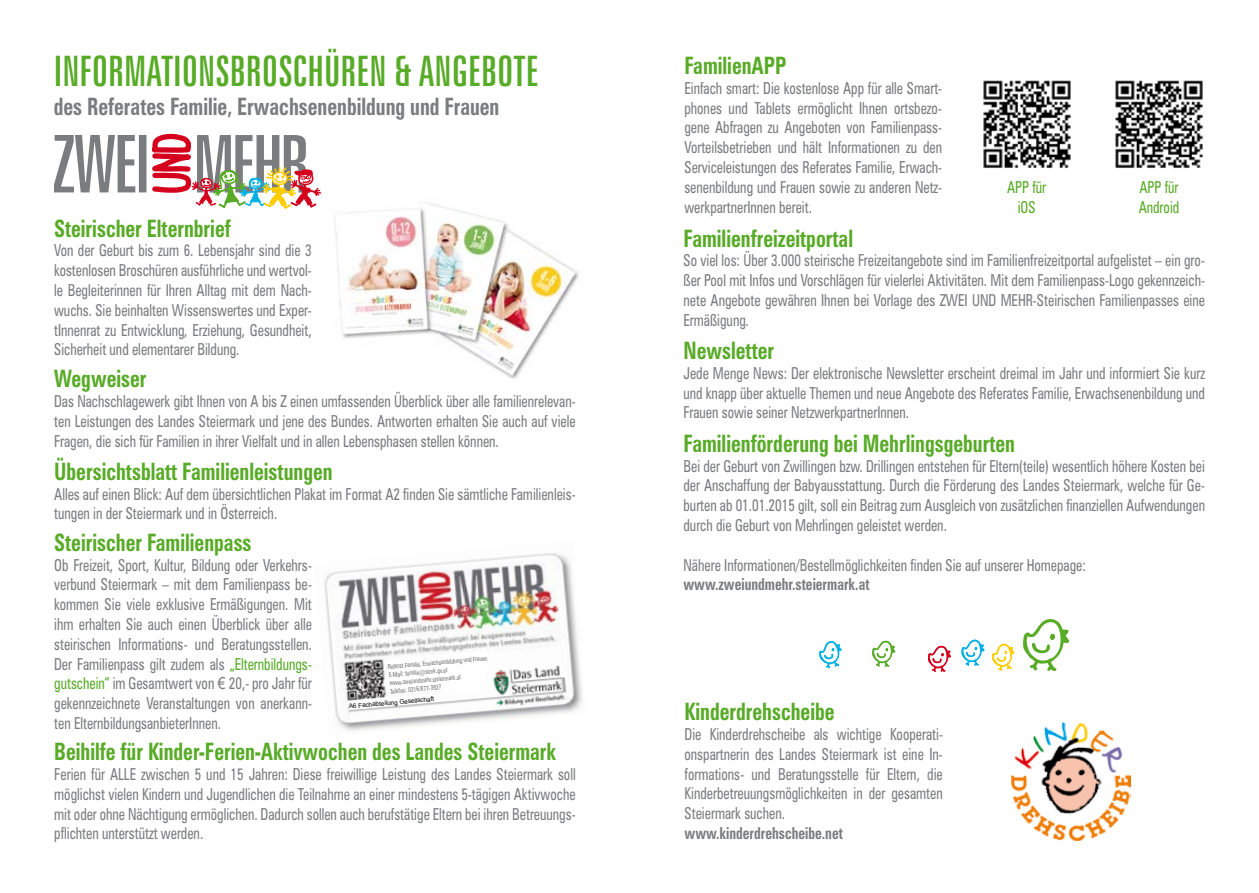
<style>
.page{position:relative;width:1259px;height:893px;background:#fff}
.page>*{position:absolute;margin:0;border:0;box-sizing:border-box;transform-origin:0 0}
.t1{font:extra-condensed 42px "Zurich BT";color:#58ab27}
.t2{font:700 condensed 24px "Zurich BT";color:#58ab27;scale:.83 1}
.t3{font:700 condensed 24px "Zurich BT";color:#7b7c7e;scale:.83 1}
.t4{font:condensed 16.5px/19.8px "Zurich BT";color:#7b7c7e;text-align:justify;scale:.83 1}
.t5{font:700 condensed 16.5px "Zurich BT";color:#7b7c7e;scale:.83 1}
.t6{font:condensed 16.5px/19.8px "Zurich BT";color:#58ab27;text-align:center;scale:.83 1}
.t7{font:condensed 6.9px/8.2px "Zurich BT";color:#747476;scale:.83 1}
.t8{font:6.3px "Arial";color:#000}
.s1{color:#58ab27}
.s2{font-family:"Arial";font-stretch:normal}
</style>
<div class="page">
<img style="left:335px;top:203px;width:244px;height:176px">
<svg style="left:54px;top:133px;width:268px;height:76px"></svg>
<img style="left:324px;top:553px;width:258px;height:178px">
<img style="left:1011px;top:723px;width:119px;height:118px">
<svg style="left:1023px;top:619px;width:46px;height:52px"></svg>
<svg style="left:991px;top:644px;width:23px;height:27px"></svg>
<svg style="left:872px;top:640px;width:23px;height:27px"></svg>
<svg style="left:961px;top:639px;width:23px;height:27px"></svg>
<svg style="left:928px;top:645px;width:23px;height:27px"></svg>
<svg style="left:819px;top:641px;width:22px;height:27px"></svg>
<img style="left:983px;top:80px;width:88px;height:88px">
<img style="left:1115px;top:80px;width:88px;height:88px">
<img style="left:348px;top:661px;width:219px;height:59px">
<svg style="left:387px;top:651px;width:100px;height:41px"></svg>
<h1 class="t1" style="left:54px;top:48px;width:178px">INFORMATIONSBROS</h1>
<h1 class="t1" style="left:293px;top:48px;width:248px">CHÜREN &amp; ANGEBOTE</h1>
<h2 class="t3" style="left:54px;top:92px;width:538px">des Referates Familie, Erwachsenenbildung und Frauen</h2>
<h2 class="t2" style="left:54px;top:213px;width:214px">Steirischer Elternbrief</h2>
<p class="t4" style="left:54px;top:240px;width:312px">Von der Geburt bis zum 6. Lebensjahr sind die 3 kostenlosen Broschüren ausführliche und wertvol&shy;le Begleiterinnen für Ihren Alltag mit dem Nach&shy;wuchs. Sie beinhalten Wissenswertes und Exper&shy;tInnenrat zu Entwicklung, Erziehung, Gesundheit, Sicherheit und elementarer Bildung.</p>
<h2 class="t2" style="left:54px;top:364px;width:113px">Wegweiser</h2>
<p class="t4" style="left:54px;top:391px;width:630px">Das Nachschlagewerk gibt Ihnen von A bis Z einen umfassenden Überblick über alle familienrelevan&shy;ten Leistungen des Landes Steiermark und jene des Bundes. Antworten erhalten Sie auch auf viele Fragen, die sich für Familien in ihrer Vielfalt und in allen Lebensphasen stellen können.</p>
<h2 class="t2" style="left:54px;top:457px;width:337px">Übersichtsblatt Familienleistungen</h2>
<p class="t4" style="left:54px;top:484px;width:630px">Alles auf einen Blick: Auf dem übersichtlichen Plakat im Format A2 finden Sie sämtliche Familienleis&shy;tungen in der Steiermark und in Österreich.</p>
<h2 class="t2" style="left:54px;top:528px;width:239px">Steirischer Familienpass</h2>
<p class="t4" style="left:54px;top:555px;width:312px">Ob Freizeit, Sport, Kultur, Bildung oder Verkehrs&shy;verbund Steiermark – mit dem Familienpass be&shy;kommen Sie viele exklusive Ermäßigungen. Mit ihm erhalten Sie auch einen Überblick über alle steirischen Informations- und Beratungsstellen.<br>Der Familienpass gilt zudem als <span class="s1">„Elternbildungs&shy;gutschein“</span> im Gesamtwert von <span class="s2">€</span> 20,- pro Jahr für gekennzeichnete Veranstaltungen von anerkann&shy;ten ElternbildungsanbieterInnen.</p>
<p class="t7" style="left:388px;top:662px;width:122px;rotate:-5deg">Referat Familie, Erwachsenbildung und Frauen E-Mail: familie@stmk.gv.at www.zweiundmehr.steiermark.at<br>Telefon: 0316/877-3927</p>
<p class="t8" style="left:348px;top:702px;width:87px;rotate:-5deg">A6 Fachabteilung Gesellschaft</p>
<h2 class="t2" style="left:54px;top:737px;width:606px">Beihilfe für Kinder-Ferien-Aktivwochen des Landes Steiermark</h2>
<p class="t4" style="left:54px;top:764px;width:630px">Ferien für ALLE zwischen 5 und 15 Jahren: Diese freiwillige Leistung des Landes Steiermark soll möglichst vielen Kindern und Jugendlichen die Teilnahme an einer mindestens 5-tägigen Aktivwoche mit oder ohne Nächtigung ermöglichen. Dadurch sollen auch berufstätige Eltern bei ihren Betreuungs&shy;pflichten unterstützt werden.</p>
<h2 class="t2" style="left:684px;top:51px;width:124px">FamilienAPP</h2>
<p class="t4" style="left:684px;top:78px;width:312px">Einfach smart: Die kostenlose App für alle Smart&shy;phones und Tablets ermöglicht Ihnen ortsbezo&shy;gene Abfragen zu Angeboten von Familienpass-Vorteilsbetrieben und hält Informationen zu den Serviceleistungen des Referates Familie, Erwach&shy;senenbildung und Frauen sowie zu anderen Netz&shy;werkpartnerInnen bereit.</p>
<p class="t6" style="left:1007px;top:177px;width:49px">APP für iOS</p>
<p class="t6" style="left:1138px;top:177px;width:50px;text-align:left">APP für<br>Android</p>
<h2 class="t2" style="left:683px;top:223px;width:206px">Familienfreizeitportal</h2>
<p class="t4" style="left:683px;top:250px;width:630px">So viel los: Über 3.000 steirische Freizeitangebote sind im Familienfreizeitportal aufgelistet – ein gro&shy;ßer Pool mit Infos und Vorschlägen für vielerlei Aktivitäten. Mit dem Familienpass-Logo gekennzeich&shy;nete Angebote gewähren Ihnen bei Vorlage des ZWEI UND MEHR-Steirischen Familienpasses eine Ermäßigung.</p>
<h2 class="t2" style="left:683px;top:336px;width:111px">Newsletter</h2>
<p class="t4" style="left:683px;top:363px;width:630px">Jede Menge News: Der elektronische Newsletter erscheint dreimal im Jahr und informiert Sie kurz und knapp über aktuelle Themen und neue Angebote des Referates Familie, Erwachsenenbildung und Frauen sowie seiner NetzwerkpartnerInnen.</p>
<h2 class="t2" style="left:683px;top:429px;width:401px">Familienförderung bei Mehrlingsgeburten</h2>
<p class="t4" style="left:683px;top:456px;width:630px">Bei der Geburt von Zwillingen bzw. Drillingen entstehen für Eltern(teile) wesentlich höhere Kosten bei der Anschaffung der Babyausstattung. Durch die Förderung des Landes Steiermark, welche für Ge&shy;burten ab 01.01.2015 gilt, soll ein Beitrag zum Ausgleich von zusätzlichen finanziellen Aufwendungen durch die Geburt von Mehrlingen geleistet werden.</p>
<p class="t4" style="left:683px;top:555px;width:486px">Nähere Informationen/Bestellmöglichkeiten finden Sie auf unserer Homepage:</p>
<p class="t5" style="left:683px;top:574px;width:226px">www.zweiundmehr.steiermark.at</p>
<h2 class="t2" style="left:684px;top:697px;width:182px">Kinderdrehscheibe</h2>
<p class="t4" style="left:684px;top:724px;width:313px">Die Kinderdrehscheibe als wichtige Kooperati&shy;onspartnerin des Landes Steiermark ist eine In&shy;formations- und Beratungsstelle für Eltern, die Kinderbetreuungsmöglichkeiten in der gesamten Steiermark suchen.</p>
<p class="t5" style="left:684px;top:823px;width:192px">www.kinderdrehscheibe.net</p>
</div>
